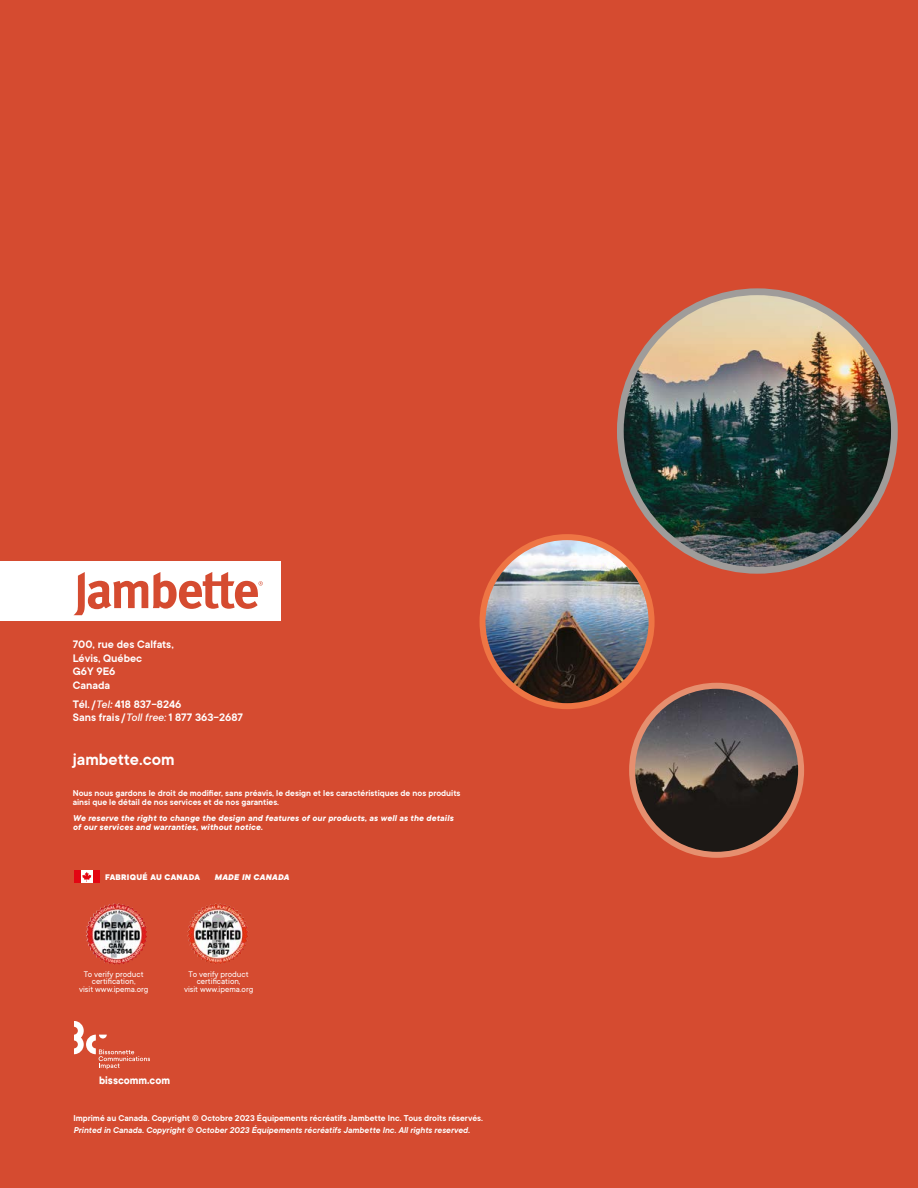
<style>
.page{position:relative;width:918px;height:1188px;background:#d54b30}
.page>*{position:absolute;margin:0;border:0;box-sizing:border-box;transform-origin:0 0}
.t1{font:600 18px "TT Commons";color:#fff}
.t2{font:600 12px/13.5px "TT Commons";color:#fff}
.t3{font:700 12px "TT Commons";color:#fff;scale:.95 1}
.t4{font:600 9.3px/9px "TT Commons";color:#fff}
.t5{font:italic 700 9.3px/9px "TT Commons";letter-spacing:.015em;color:#fff}
.t6{font:italic 600 9.3px "TT Commons";color:#fff}
.t7{font:9px/7.5px "TT Commons";color:#fff;text-align:center}
.t8{font:800 9px "TT Commons";letter-spacing:.03em;color:#fff}
.t9{font:italic 800 9px "TT Commons";letter-spacing:.03em;color:#fff}
.s1{font-weight:500;font-style:italic}
.s2{font-style:italic}
</style>
<div class="page">
<div style="left:75px;top:871px;width:24px;height:12px;background:#fff"></div>
<div style="left:93px;top:871px;width:6px;height:12px;background:#e30613"></div>
<div style="left:75px;top:871px;width:6px;height:12px;background:#e30613"></div>
<svg style="left:82px;top:872px;width:9px;height:10px"></svg>
<img style="left:86px;top:903px;width:61px;height:61px">
<img style="left:188px;top:903px;width:60px;height:61px">
<div style="left:0;top:562px;width:281px;height:59px;background:#fff"></div>
<svg style="left:74px;top:1021px;width:76px;height:48px"></svg>
<img style="left:632px;top:686px;width:169px;height:169px;border-radius:85px">
<div style="left:629px;top:683px;width:175px;height:175px;border:6px solid #e68f6f;border-radius:50%"></div>
<img style="left:483px;top:538px;width:165px;height:168px">
<div style="left:480px;top:534px;width:175px;height:175px;border:6px solid #ee7544;border-radius:50%"></div>
<img style="left:620px;top:292px;width:274px;height:278px">
<div style="left:617px;top:288px;width:281px;height:286px;border:7px solid #9f9c9a;border-radius:50%"></div>
<svg style="left:74px;top:572px;width:189px;height:43px"></svg>
<p class="t2" style="left:73px;top:638px;width:102px">700, rue des Calfats,<br>Lévis, Québec<br>G6Y 9E6<br>Canada</p>
<p class="t2" style="left:73px;top:697px;width:172px">Tél./<span class="s1">Tel</span><span class="s2">:</span> 418 837-8246<br>Sans frais /<span class="s1">Toll free:</span> 1 877 363-2687</p>
<h1 class="t1" style="left:73px;top:749px;width:103px">jambette.com</h1>
<p class="t4" style="left:73px;top:789px;width:389px">Nous nous gardons le droit de modifier, sans préavis, le design et les caractéristiques de nos produits ainsi que le détail de nos services et de nos garanties.</p>
<p class="t5" style="left:73px;top:813px;width:382px">We reserve the right to change the design and features of our products, as well as the details of our services and warranties, without notice.</p>
<p class="t8" style="left:105px;top:873px;width:97px">FABRIQUÉ AU CANADA</p>
<p class="t9" style="left:215px;top:873px;width:76px">MADE IN CANADA</p>
<p class="t7" style="left:79px;top:970px;width:71px">To verify product certification,<br>visit www.ipema.org</p>
<p class="t7" style="left:184px;top:971px;width:71px">To verify product certification,<br>visit www.ipema.org</p>
<p class="t3" style="left:99px;top:1073px;width:76px">bisscomm.com</p>
<p class="t4" style="left:73px;top:1114px;width:411px">Imprimé au Canada. Copyright © Octobre 2023 Équipements récréatifs Jambette Inc. Tous droits réservés.</p>
<p class="t6" style="left:73px;top:1125px;width:398px">Printed in Canada. Copyright © October 2023 Équipements récréatifs Jambette Inc. All rights reserved.</p>
</div>
